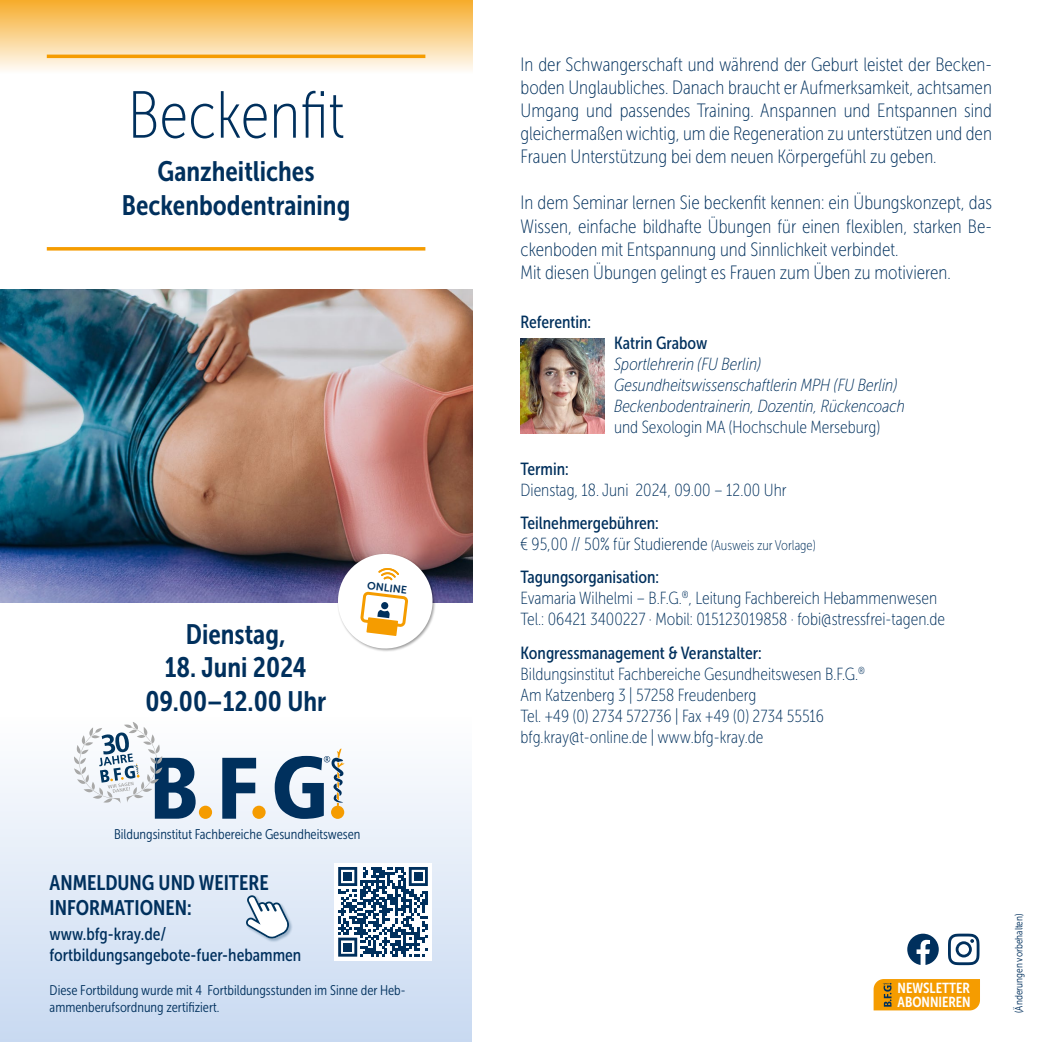
<style>
.page{position:relative;width:1042px;height:1042px;background:#fff}
.page>*{position:absolute;margin:0;border:0;box-sizing:border-box;transform-origin:0 0}
.t1{font:66.5px "Museo Sans Cond 100";color:#00305d}
.t2{font:28px/33.6px "Museo Sans Cond 700";color:#00305d;text-align:center}
.t3{font:21px/25.2px "Museo Sans Cond 700";color:#00305d}
.t4{font:19.25px/23.1px "Museo Sans Cond 100";color:#00305d;text-align:justify}
.t5{font:17.5px/21px "Museo Sans Cond 100";color:#00305d}
.t6{font:17.5px/21px "Museo Sans Cond 500";color:#00305d}
.t7{font:italic 17.5px/21px "Museo Sans Cond 100";color:#00305d}
.t8{font:14.53px/13.3px "Museo Sans Cond 700";color:#fff}
.t9{font:14px/16.8px "Museo Sans Cond 300";color:#00305d}
.t10{font:10.67px "Museo Sans 700";color:#00305d}
.t11{font:10.5px "Museo Sans Cond 300";color:#00305d}
.s1{font-size:14px}
</style>
<div class="page">
<div style="left:0;top:717px;width:471px;height:325px;background:linear-gradient(to bottom,#fefefe,#c8d9f1)"></div>
<img style="left:0;top:289px;width:472px;height:314px">
<svg style="left:222px;top:758px;width:34px;height:60px"></svg>
<div style="left:199px;top:805px;width:13px;height:14px;background:#f59c00;border-radius:50%"></div>
<div style="left:252px;top:805px;width:14px;height:14px;background:#f59c00;border-radius:50%"></div>
<svg style="left:275px;top:748px;width:69px;height:71px"></svg>
<svg style="left:907px;top:933px;width:32px;height:32px"></svg>
<svg style="left:948px;top:933px;width:31px;height:32px"></svg>
<svg style="left:873px;top:979px;width:107px;height:31px;background:#ee9a07"></svg>
<div style="left:334px;top:863px;width:98px;height:97px;background:#fff"></div>
<svg style="left:338px;top:867px;width:90px;height:89px"></svg>
<div style="left:344px;top:872px;width:8px;height:8px;background:#00305d"></div>
<div style="left:414px;top:872px;width:8px;height:8px;background:#00305d"></div>
<div style="left:344px;top:943px;width:8px;height:8px;background:#00305d"></div>
<div style="left:246px;top:895px;width:47px;height:47px;background:#00355f;opacity:.3"></div>
<svg style="left:246px;top:895px;width:43px;height:43px"></svg>
<svg style="left:47px;top:247px;width:378px;height:4px;background:#f6a71f"></svg>
<svg style="left:0;top:0;width:472px;height:71px;background:#f9cf87"></svg>
<svg style="left:325px;top:541px;width:117px;height:111px"></svg>
<img style="left:520px;top:338px;width:84px;height:95px">
<svg style="left:74px;top:721px;width:122px;height:97px"></svg>
<h1 class="t1" style="left:128px;top:80px;width:218px">Beckenfit</h1>
<h2 class="t2" style="left:122px;top:155px;width:230px">Ganzheitliches<br>Beckenbodentraining</h2>
<p class="t10" style="left:328px;top:575px;width:82px;rotate:7deg">ONLINEONLINE</p>
<h2 class="t2" style="left:186px;top:617px;width:101px">Dienstag,</h2>
<h2 class="t2" style="left:145px;top:651px;width:183px">18. Juni 2024<br>09.00–12.00 Uhr</h2>
<p class="t9" style="left:114px;top:826px;width:248px">Bildungsinstitut Fachbereiche Gesundheitswesen</p>
<p class="t3" style="left:50px;top:870px;width:220px">ANMELDUNG UND WEITERE<br>INFORMATIONEN:</p>
<p class="t6" style="left:50px;top:923px;width:253px">www.bfg-kray.de/ fortbildungsangebote-fuer-hebammen</p>
<p class="t9" style="left:50px;top:982px;width:357px">Diese Fortbildung wurde mit 4 Fortbildungsstunden im Sinne der Heb&shy;ammenberufsordnung zertifiziert.</p>
<p class="t4" style="left:520px;top:53px;width:473px">In der Schwangerschaft und während der Geburt leistet der Becken&shy;boden Unglaubliches. Danach braucht er Aufmerksamkeit, achtsamen Umgang und passendes Training. Anspannen und Entspannen sind gleichermaßen wichtig, um die Regeneration zu unterstützen und den Frauen Unterstützung bei dem neuen Körpergefühl zu geben.</p>
<p class="t4" style="left:520px;top:191px;width:473px;text-align:left">In dem Seminar lernen Sie beckenfit kennen: ein Übungskonzept, das Wissen, einfache bildhafte Übungen für einen flexiblen, starken Be&shy;ckenboden mit Entspannung und Sinnlichkeit verbindet.<br>Mit diesen Übungen gelingt es Frauen zum Üben zu motivieren.</p>
<p class="t6" style="left:520px;top:311px;width:72px">Referentin:</p>
<p class="t6" style="left:614px;top:332px;width:95px">Katrin Grabow</p>
<p class="t7" style="left:614px;top:353px;width:292px">Sportlehrerin (FU Berlin)<br>Gesundheitswissenschaftlerin MPH (FU Berlin)<br>Beckenbodentrainerin, Dozentin, Rückencoach</p>
<p class="t5" style="left:614px;top:416px;width:268px">und Sexologin MA (Hochschule Merseburg)</p>
<p class="t6" style="left:520px;top:458px;width:50px">Termin:</p>
<p class="t5" style="left:520px;top:479px;width:267px">Dienstag, 18. Juni 2024, 09.00 – 12.00 Uhr</p>
<p class="t6" style="left:520px;top:512px;width:140px">Teilnehmergebühren:</p>
<p class="t5" style="left:520px;top:534px;width:297px">€ 95,00 // 50% für Studierende <span class="s1">(Ausweis zur Vorlage)</span></p>
<p class="t6" style="left:520px;top:567px;width:140px">Tagungsorganisation:</p>
<p class="t5" style="left:520px;top:588px;width:426px">Evamaria Wilhelmi – B.F.G.<sup>®</sup>, Leitung Fachbereich Hebammenwesen<br>Tel.: 06421 3400227 · Mobil: 015123019858 · fobi@stressfrei-tagen.de</p>
<p class="t6" style="left:520px;top:642px;width:243px">Kongressmanagement &amp; Veranstalter:</p>
<p class="t5" style="left:520px;top:663px;width:346px">Bildungsinstitut Fachbereiche Gesundheitswesen B.F.G.<sup>® </sup>Am Katzenberg 3 | 57258 Freudenberg<br>Tel. +49 (0) 2734 572736 | Fax +49 (0) 2734 55516 bfg.kray@t-online.de | www.bfg-kray.de</p>
<p class="t8" style="left:897px;top:981px;width:75px">NEWSLETTER<br>ABONNIEREN</p>
<p class="t11" style="left:1013px;top:1013px;width:101px;rotate:-90deg">(Änderungen vorbehalten)</p>
</div>
